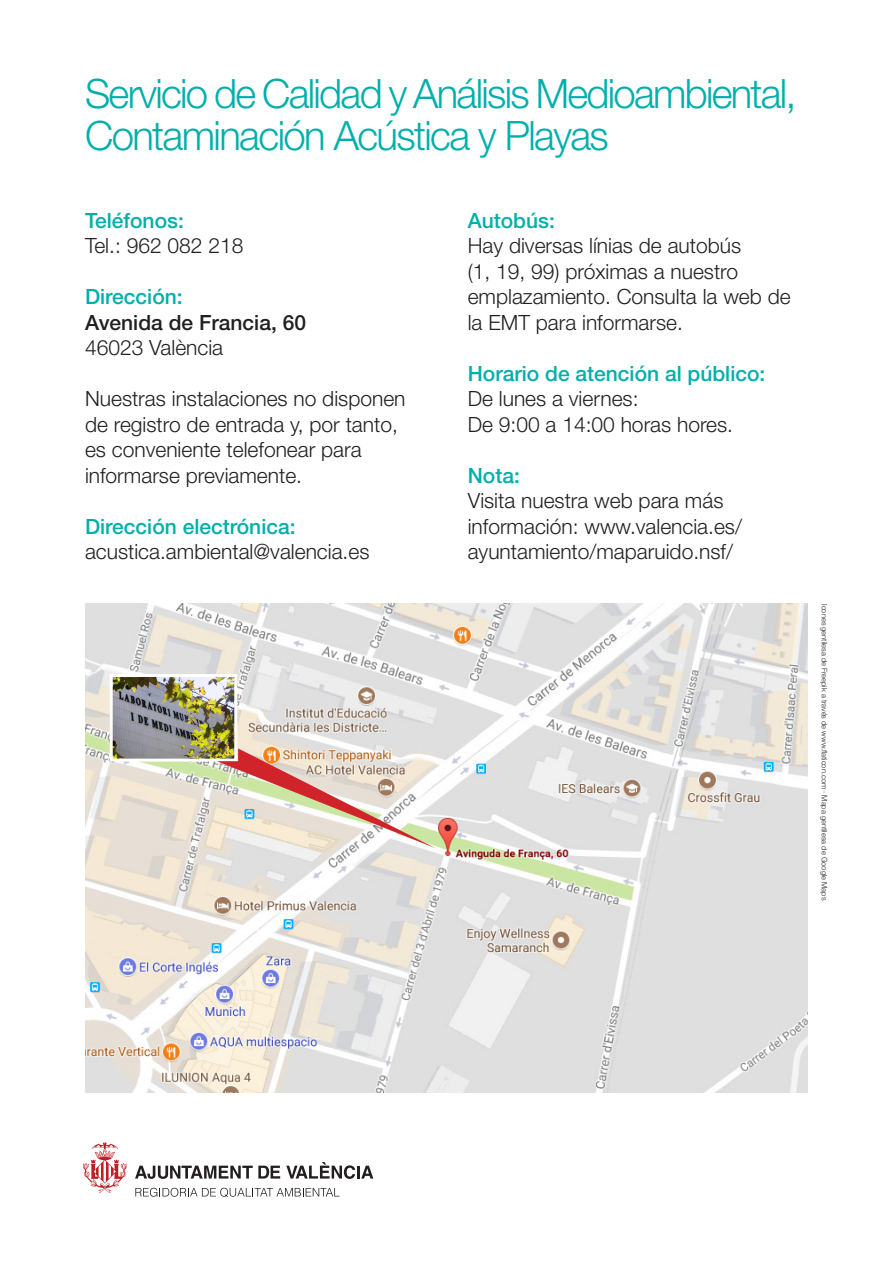
<style>
.page{position:relative;width:893px;height:1263px;background:#fff}
.page>*{position:absolute;margin:0;border:0;box-sizing:border-box;transform-origin:0 0}
.Texto_corrido{font:300 40.5px/42px "Helvetica Neue LT Pro";letter-spacing:-.045em;color:#00afab}
.t1{font:300 21px/25.5px "Helvetica Neue LT Pro";color:#231f20}
.t2{font:500 21px/25.5px "Helvetica Neue LT Pro";color:#231f20}
.t3{font:500 21px "Helvetica Neue LT Pro";color:#00afab}
.Texto_corrido-2{font:300 7.5px "Helvetica Neue LT Pro";color:#231f20}
.s1{color:#00afab}
.s2{font-weight:300}
.s3{font-weight:500;color:#00afab}
</style>
<div class="page">
<img style="left:85px;top:604px;width:723px;height:489px">
<img style="left:114px;top:678px;width:119px;height:80px">
<div style="left:110px;top:674px;width:127px;height:88px;border:3px solid #fff"></div>
<svg style="left:217px;top:748px;width:219px;height:100px"></svg>
<svg style="left:135px;top:1188px;width:205px;height:9px"></svg>
<svg style="left:83px;top:1142px;width:44px;height:51px"></svg>
<svg style="left:135px;top:1166px;width:145px;height:13px"></svg>
<svg style="left:286px;top:1162px;width:87px;height:17px"></svg>
<p class="Texto_corrido" style="left:85px;top:71px;width:713px">Servicio de Calidad y Análisis Medioambiental,<br>Contaminación Acústica y Playas</p>
<p class="t3" style="left:85px;top:208px;width:100px">Teléfonos:</p>
<p class="t1" style="left:85px;top:232px;width:160px">Tel.: 962 082 218</p>
<p class="t2" style="left:85px;top:284px;width:223px"><span class="s1">Dirección:<br></span>Avenida de Francia, 60<br><span class="s2">46023 València</span></p>
<p class="t1" style="left:85px;top:385px;width:322px">Nuestras instalaciones no disponen de registro de entrada y, por tanto, es conveniente telefonear para informarse previamente.</p>
<p class="t3" style="left:85px;top:514px;width:212px">Dirección electrónica:</p>
<p class="t1" style="left:85px;top:538px;width:286px">acustica.ambiental@valencia.es</p>
<p class="t1" style="left:468px;top:207px;width:324px"><span class="s3">Autobús:<br></span>Hay diversas línias de autobús<br>(1, 19, 99) próximas a nuestro emplazamiento. Consulta la web de la EMT para informarse.</p>
<p class="t1" style="left:468px;top:360px;width:299px"><span class="s3">Horario de atención al público:<br></span>De lunes a viernes:<br>De 9:00 a 14:00 horas hores.</p>
<p class="t1" style="left:468px;top:462px;width:276px"><span class="s3">Nota:<br></span>Visita nuestra web para más información: www.valencia.es/ ayuntamiento/maparuido.nsf/</p>
<p class="Texto_corrido-2" style="left:829px;top:604px;width:298px;rotate:90deg">Icones gentilesa de Freepik a través de www.flaticon.com · Mapa gentilesa de Google Maps</p>
</div>
